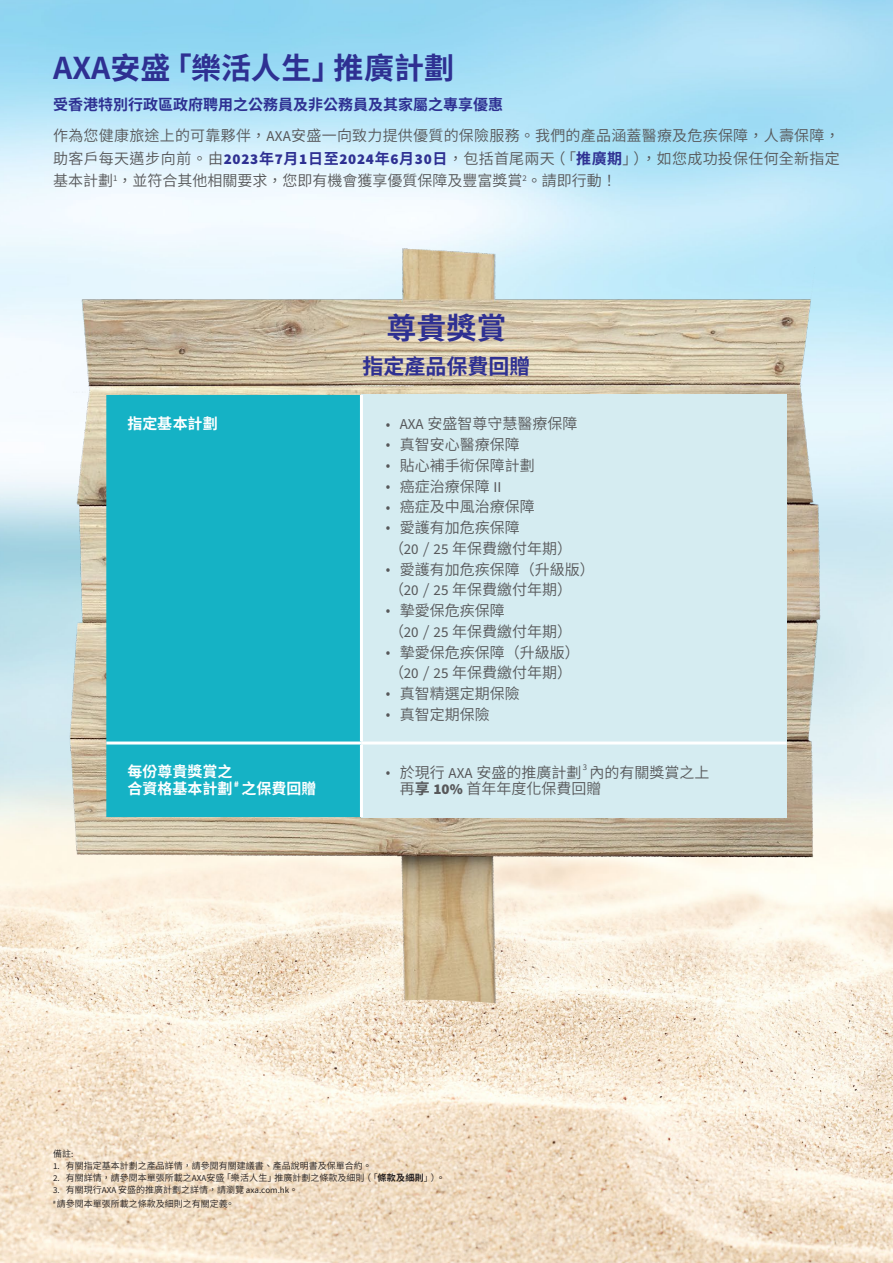
<style>
.page{position:relative;width:893px;height:1263px;background:#fff}
.page>*{position:absolute;margin:0;border:0;box-sizing:border-box;transform-origin:0 0}
.t1{font:700 30px "Source Han Sans TW";color:#2e3092}
.t2{font:700 30px "Source Han Sans TC";color:#2e3092}
.t3{font:700 21px "Source Han Sans TC";color:#2e3092}
.t4{font:15px/20.7px "Source Han Sans TC";color:#57585a}
.t5{font:700 15px/16.5px "Source Han Sans TC";color:#fff}
.t6{font:9px/13.2px "Source Han Sans TC";color:#231f20}
.t7{font:900 8.7px "Source Sans Pro";color:#fff}
.t8{font:8.7px "Source Sans Pro";color:#57585a}
.s1{font-weight:700;color:#2e3092}
.s2{font-family:"Source Sans Pro"}
.s3{font-family:"Source Sans Pro";font-weight:900;color:#2e3092}
.s4{font-weight:700}
.s5{font-family:"Source Sans Pro";font-weight:900}
</style>
<div class="page">
<img style="left:0;top:0;width:893px;height:1263px">
<img style="left:59px;top:244px;width:775px;height:797px">
<div style="left:106px;top:395px;width:254px;height:422px;background:#15b2c5"></div>
<div style="left:361px;top:395px;width:426px;height:348px;background:#d5ecf1"></div>
<div style="left:361px;top:743px;width:426px;height:74px;background:#d5ecf1"></div>
<hr style="left:360px;top:395px;width:3px;height:346px;background:#fff">
<hr style="left:106px;top:741px;width:255px;height:3px;background:#fff">
<hr style="left:361px;top:741px;width:426px;height:3px;background:#fff">
<hr style="left:360px;top:744px;width:3px;height:73px;background:#fff">
<h1 class="t1" style="left:53px;top:51px;width:402px">AXA安盛「樂活人生」推廣計劃</h1>
<p class="t4" style="left:53px;top:90px;width:788px;line-height:31px"><span class="s1">受香港特別行政區政府聘用之公務員及非公務員及其家屬之專享優惠<br></span>作為您健康旅途上的可靠夥伴，<span class="s2">AXA</span>安盛一向致力提供優質的保險服務。我們的產品涵蓋醫療及危疾保障，人壽保障，</p>
<p class="t4" style="left:53px;top:147px;width:788px;line-height:22.5px">助客戶每天邁步向前。由<span class="s3">2023</span><span class="s1">年</span><span class="s3">7</span><span class="s1">月</span><span class="s3">1</span><span class="s1">日至</span><span class="s3">2024</span><span class="s1">年</span><span class="s3">6</span><span class="s1">月</span><span class="s3">30</span><span class="s1">日</span>，包括首尾兩天（「<span class="s1">推廣期</span>」），如您成功投保任何全新指定基本計劃<sup>1</sup>，並符合其他相關要求，您即有機會獲享優質保障及豐富獎賞<sup>2</sup>。請即行動！</p>
<h1 class="t2" style="left:386px;top:311px;width:121px">尊貴獎賞</h1>
<h2 class="t3" style="left:362px;top:355px;width:170px">指定產品保費回贈</h2>
<p class="t5" style="left:128px;top:416px;width:92px">指定基本計劃</p>
<p class="t4" style="left:386px;top:414px;width:193px"><span class="s2">• AXA</span> 安盛智尊守慧醫療保障</p>
<p class="t4" style="left:386px;top:435px;width:136px"><span class="s2">•</span> 真智安心醫療保障</p>
<p class="t4" style="left:386px;top:455px;width:151px"><span class="s2">•</span> 貼心補手術保障計劃</p>
<p class="t4" style="left:386px;top:476px;width:117px"><span class="s2">•</span> 癌症治療保障 <span class="s2">II</span></p>
<p class="t4" style="left:386px;top:497px;width:151px"><span class="s2">•</span> 癌症及中風治療保障</p>
<p class="t4" style="left:386px;top:518px;width:188px"><span class="s2">•</span> 愛護有加危疾保障<br>（<span class="s2">20</span> / <span class="s2">25</span> 年保費繳付年期）</p>
<p class="t4" style="left:386px;top:559px;width:211px"><span class="s2">•</span> 愛護有加危疾保障（升級版）（<span class="s2">20</span> / <span class="s2">25</span> 年保費繳付年期）</p>
<p class="t4" style="left:386px;top:601px;width:188px"><span class="s2">•</span> 摯愛保危疾保障<br>（<span class="s2">20</span> / <span class="s2">25</span> 年保費繳付年期）</p>
<p class="t4" style="left:386px;top:642px;width:196px"><span class="s2">•</span> 摯愛保危疾保障（升級版）（<span class="s2">20</span> / <span class="s2">25</span> 年保費繳付年期）</p>
<p class="t4" style="left:386px;top:684px;width:136px"><span class="s2">•</span> 真智精選定期保險</p>
<p class="t4" style="left:386px;top:704px;width:106px"><span class="s2">•</span> 真智定期保險</p>
<p class="t5" style="left:128px;top:764px;width:106px">每份尊貴獎賞之合資格基本計劃</p>
<p class="t7" style="left:234px;top:778px;width:6px">#</p>
<p class="t5" style="left:241px;top:780px;width:76px">之保費回贈</p>
<p class="t4" style="left:386px;top:762px;width:197px"><span class="s2">•</span> 於現行 <span class="s2">AXA</span> 安盛的推廣計劃</p>
<p class="t8" style="left:583px;top:761px;width:6px">3</p>
<p class="t4" style="left:400px;top:764px;width:311px;line-height:16.5px;text-indent:190px">內的有關獎賞之上再<span class="s4">享</span> <span class="s5">10%</span> 首年年度化保費回贈</p>
<p class="t6" style="left:53px;top:1147px;width:22px">備註<span class="s2">:</span></p>
<p class="t6" style="left:53px;top:1159px;width:320px"><span class="s2">1.</span> 有關指定基本計劃之產品詳情，請參閱有關建議書、產品說明書及保單合約。</p>
<p class="t6" style="left:53px;top:1171px;width:394px"><span class="s2">2.</span> 有關詳情，請參閱本單張所載之<span class="s2">AXA</span>安盛「樂活人生」推廣計劃之條款及細則（「<span class="s4">條款及細則</span>」）。</p>
<p class="t6" style="left:53px;top:1183px;width:247px"><span class="s2">3.</span> 有關現行<span class="s2">AXA</span> 安盛的推廣計劃之詳情，請瀏覽 <span class="s2">axa.com.hk</span>。<sup>#</sup> 請參閱本單張所載之條款及細則之有關定義。</p>
</div>
